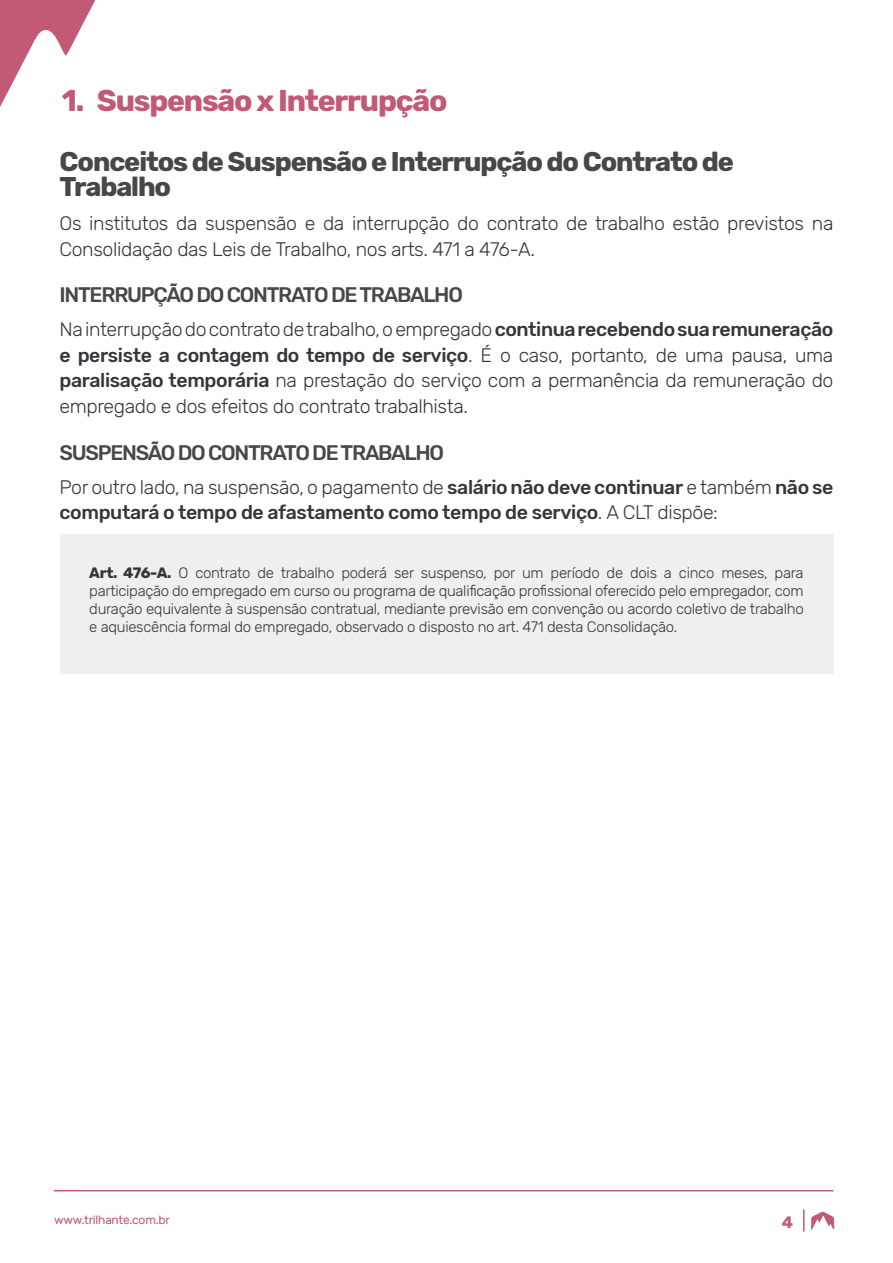
<style>
.page{position:relative;width:893px;height:1263px;background:#fff}
.page>*{position:absolute;margin:0;border:0;box-sizing:border-box;transform-origin:0 0}
.t1{font:700 30px "Rubik";letter-spacing:-.04em;color:#c25975}
.Título_3{font:700 27px/25.5px "Rubik";letter-spacing:-.04em;color:#454749}
.Título_4{font:500 21px "Rubik";letter-spacing:-.06em;color:#454749}
.Parágrafo_Texto{font:300 19.5px/25.5px "Rubik";letter-spacing:-.02em;color:#33373a}
.Parágrafo_Texto-2{font:500 19.5px/25.5px "Rubik";letter-spacing:-.02em;color:#33373a}
.Parágrafo_Texto-3{font:700 16.5px "Rubik";color:#c25975}
.t2{font:300 15px/18px "Rubik";letter-spacing:-.02em;color:#33373a;text-align:justify}
.t3{font:12px "Rubik";letter-spacing:-.02em;color:#c25975}
.s1{font-weight:500}
.s2{font-weight:300}
.s3{font-weight:700}
</style>
<div class="page">
<svg style="left:0;top:0;width:96px;height:107px"></svg>
<svg style="left:803px;top:1209px;width:1px;height:22px"></svg>
<svg style="left:811px;top:1212px;width:24px;height:19px"></svg>
<hr style="left:54px;top:1190px;width:779px;height:1px;background:#c25975">
<div style="left:60px;top:534px;width:773px;height:140px;background:#eeefee"></div>
<p class="t1" style="left:62px;top:83px;width:387px">1. Suspensão x Interrupção</p>
<p class="Título_3" style="left:60px;top:149px;width:676px">Conceitos de Suspensão e Interrupção do Contrato de<br>Trabalho</p>
<p class="Parágrafo_Texto" style="left:60px;top:211px;width:775px">Os institutos da suspensão e da interrupção do contrato de trabalho estão previstos na<br>Consolidação das Leis de Trabalho, nos arts. 471 a 476-A.</p>
<p class="Título_4" style="left:60px;top:283px;width:405px">INTERRUPÇÃO DO CONTRATO DE TRABALHO</p>
<p class="Parágrafo_Texto" style="left:60px;top:317px;width:775px;text-align:justify">Na interrupção do contrato de trabalho, o empregado <span class="s1">continua recebendo sua remuneração e persiste a contagem do tempo de serviço</span>. É o caso, portanto, de uma pausa, uma <span class="s1">paralisação temporária</span> na prestação do serviço com a permanência da remuneração do empregado e dos efeitos do contrato trabalhista.</p>
<p class="Título_4" style="left:60px;top:440px;width:386px">SUSPENSÃO DO CONTRATO DE TRABALHO</p>
<p class="Parágrafo_Texto-2" style="left:60px;top:475px;width:775px"><span class="s2">Por outro lado, na suspensão, o pagamento de</span> salário não deve continuar <span class="s2">e também</span> não se computará o tempo de afastamento como tempo de serviço<span class="s2">. A CLT dispõe:</span></p>
<p class="t2" style="left:89px;top:564px;width:716px"><span class="s3">Art. 476-A.</span> O contrato de trabalho poderá ser suspenso, por um período de dois a cinco meses, para participação do empregado em curso ou programa de qualificação profissional oferecido pelo empregador, com duração equivalente à suspensão contratual, mediante previsão em convenção ou acordo coletivo de trabalho e aquiescência formal do empregado, observado o disposto no art. 471 desta Consolidação.</p>
<p class="t3" style="left:54px;top:1213px;width:117px">www.trilhante.com.br</p>
<p class="Parágrafo_Texto-3" style="left:782px;top:1212px;width:13px">4</p>
</div>
